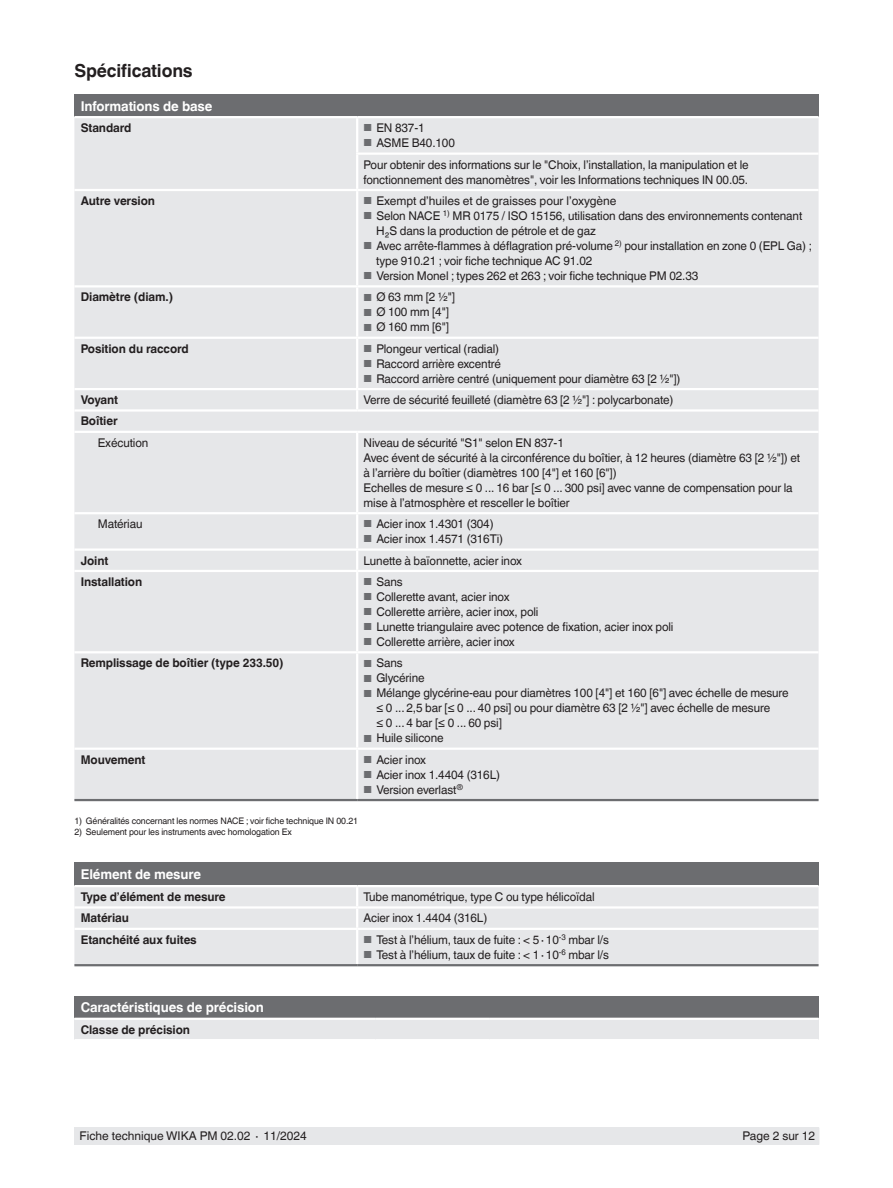
<style>
.page{position:relative;width:893px;height:1188px;background:#fff}
.page>*{position:absolute;margin:0;border:0;box-sizing:border-box;transform-origin:0 0}
.t1{font:700 18px "Helvetica World";letter-spacing:-.01em;color:#231f20}
.t2{font:700 13.5px "Helvetica World";letter-spacing:-.01em;color:#fff}
.t3{font:12px/15px "Helvetica World";letter-spacing:-.01em;color:#231f20}
.t4{font:700 12px "Helvetica World";letter-spacing:-.01em;color:#231f20}
.t5{font:9px "Helvetica World";letter-spacing:-.01em;color:#231f20}
.s1{font-size:10.2px;color:#6c6d70}
</style>
<div class="page">
<div style="left:74px;top:1127px;width:745px;height:18px;background:#e6e7e9"></div>
<div style="left:74px;top:95px;width:745px;height:22px;background:#6c6d70"></div>
<div style="left:74px;top:118px;width:745px;height:681px;background:#e6e7e9"></div>
<hr style="left:74px;top:285px;width:283px;height:3px;background:#fff">
<hr style="left:357px;top:285px;width:462px;height:3px;background:#fff">
<hr style="left:74px;top:799px;width:283px;height:2px;background:#6c6d70">
<hr style="left:357px;top:799px;width:462px;height:2px;background:#6c6d70">
<svg style="left:356px;top:551px;width:2px;height:19px"></svg>
<hr style="left:356px;top:572px;width:2px;height:79px;background:#fff">
<hr style="left:356px;top:653px;width:2px;height:95px;background:#fff">
<hr style="left:356px;top:750px;width:2px;height:49px;background:#fff">
<hr style="left:74px;top:189px;width:283px;height:2px;background:#fff">
<hr style="left:356px;top:191px;width:2px;height:94px;background:#fff">
<hr style="left:357px;top:189px;width:462px;height:2px;background:#fff">
<hr style="left:74px;top:116px;width:283px;height:2px;background:#fff">
<hr style="left:357px;top:116px;width:462px;height:2px;background:#fff">
<hr style="left:356px;top:288px;width:2px;height:49px;background:#fff">
<hr style="left:356px;top:339px;width:2px;height:49px;background:#fff">
<hr style="left:74px;top:388px;width:283px;height:2px;background:#fff">
<hr style="left:357px;top:388px;width:462px;height:2px;background:#fff">
<svg style="left:356px;top:390px;width:2px;height:19px"></svg>
<hr style="left:357px;top:512px;width:462px;height:2px;background:#fff">
<hr style="left:74px;top:548px;width:283px;height:3px;background:#fff">
<hr style="left:357px;top:548px;width:462px;height:3px;background:#fff">
<hr style="left:74px;top:570px;width:283px;height:2px;background:#fff">
<hr style="left:357px;top:570px;width:462px;height:2px;background:#fff">
<hr style="left:74px;top:651px;width:283px;height:2px;background:#fff">
<hr style="left:357px;top:651px;width:462px;height:2px;background:#fff">
<hr style="left:74px;top:748px;width:283px;height:2px;background:#fff">
<hr style="left:357px;top:748px;width:462px;height:2px;background:#fff">
<hr style="left:356px;top:433px;width:2px;height:79px;background:#fff">
<hr style="left:74px;top:512px;width:283px;height:2px;background:#fff">
<hr style="left:356px;top:514px;width:2px;height:34px;background:#fff">
<hr style="left:356px;top:153px;width:463px;height:2px;background:#fff">
<hr style="left:356px;top:118px;width:2px;height:35px;background:#fff">
<hr style="left:356px;top:155px;width:2px;height:34px;background:#fff">
<hr style="left:74px;top:409px;width:283px;height:3px;background:#fff">
<hr style="left:357px;top:409px;width:462px;height:3px;background:#fff">
<hr style="left:74px;top:431px;width:283px;height:2px;background:#fff">
<hr style="left:357px;top:431px;width:462px;height:2px;background:#fff">
<hr style="left:74px;top:337px;width:283px;height:2px;background:#fff">
<hr style="left:357px;top:337px;width:462px;height:2px;background:#fff">
<div style="left:74px;top:863px;width:745px;height:23px;background:#6c6d70"></div>
<div style="left:74px;top:887px;width:745px;height:77px;background:#e6e7e9"></div>
<hr style="left:356px;top:930px;width:2px;height:34px;background:#fff">
<hr style="left:74px;top:906px;width:283px;height:3px;background:#fff">
<hr style="left:357px;top:906px;width:462px;height:3px;background:#fff">
<hr style="left:74px;top:964px;width:283px;height:2px;background:#6c6d70">
<hr style="left:357px;top:964px;width:462px;height:2px;background:#6c6d70">
<svg style="left:356px;top:887px;width:2px;height:41px"></svg>
<hr style="left:74px;top:885px;width:283px;height:2px;background:#fff">
<hr style="left:357px;top:885px;width:462px;height:2px;background:#fff">
<hr style="left:74px;top:928px;width:283px;height:2px;background:#fff">
<hr style="left:357px;top:928px;width:462px;height:2px;background:#fff">
<div style="left:74px;top:996px;width:745px;height:23px;background:#6c6d70"></div>
<div style="left:74px;top:1019px;width:745px;height:21px;background:#e6e7e9"></div>
<hr style="left:74px;top:1039px;width:301px;height:2px;background:#fff">
<hr style="left:375px;top:1039px;width:115px;height:2px;background:#fff">
<hr style="left:490px;top:1039px;width:329px;height:2px;background:#fff">
<hr style="left:74px;top:1018px;width:301px;height:2px;background:#fff">
<hr style="left:375px;top:1018px;width:115px;height:2px;background:#fff">
<hr style="left:490px;top:1018px;width:329px;height:2px;background:#fff">
<h1 class="t1" style="left:74px;top:60px;width:120px">Spécifications</h1>
<p class="t2" style="left:81px;top:98px;width:133px">Informations de base</p>
<p class="t4" style="left:81px;top:121px;width:52px">Standard</p>
<p class="t3" style="left:364px;top:120px;width:63px"><span class="s1">■</span> EN 837-1</p>
<p class="t3" style="left:364px;top:132px;width:387px;line-height:21.5px"><span class="s1">■</span> ASME B40.100<br>Pour obtenir des informations sur le "Choix, l’installation, la manipulation et le</p>
<p class="t3" style="left:364px;top:172px;width:386px">fonctionnement des manomètres", voir les Informations techniques IN 00.05.</p>
<p class="t4" style="left:81px;top:194px;width:76px">Autre version</p>
<p class="t3" style="left:364px;top:193px;width:254px"><span class="s1">■</span> Exempt d’huiles et de graisses pour l’oxygène</p>
<p class="t3" style="left:376px;top:208px;width:427px;text-indent:-13px"><span class="s1">■</span> Selon NACE <sup>1)</sup> MR 0175 / ISO 15156, utilisation dans des environnements contenant<br>H₂S dans la production de pétrole et de gaz</p>
<p class="t3" style="left:376px;top:238px;width:437px;text-indent:-13px"><span class="s1">■</span> Avec arrête-flammes à déflagration pré-volume <sup>2)</sup> pour installation en zone 0 (EPL Ga) ; type 910.21 ; voir fiche technique AC 91.02</p>
<p class="t3" style="left:364px;top:268px;width:336px"><span class="s1">■</span> Version Monel ; types 262 et 263 ; voir fiche technique PM 02.33</p>
<p class="t4" style="left:81px;top:290px;width:94px">Diamètre (diam.)</p>
<p class="t3" style="left:364px;top:290px;width:93px"><span class="s1">■</span> Ø 63 mm [2 ½"]</p>
<p class="t3" style="left:364px;top:305px;width:87px"><span class="s1">■</span> Ø 100 mm [4"]</p>
<p class="t3" style="left:364px;top:320px;width:87px"><span class="s1">■</span> Ø 160 mm [6"]</p>
<p class="t4" style="left:81px;top:342px;width:110px">Position du raccord</p>
<p class="t3" style="left:364px;top:341px;width:137px"><span class="s1">■</span> Plongeur vertical (radial)</p>
<p class="t3" style="left:364px;top:356px;width:139px"><span class="s1">■</span> Raccord arrière excentré</p>
<p class="t3" style="left:364px;top:371px;width:318px"><span class="s1">■</span> Raccord arrière centré (uniquement pour diamètre 63 [2 ½"])</p>
<p class="t4" style="left:81px;top:393px;width:39px">Voyant</p>
<p class="t3" style="left:364px;top:392px;width:311px">Verre de sécurité feuilleté (diamètre 63 [2 ½"] : polycarbonate)</p>
<p class="t4" style="left:81px;top:414px;width:38px">Boîtier</p>
<p class="t3" style="left:98px;top:435px;width:52px">Exécution</p>
<p class="t3" style="left:364px;top:435px;width:438px">Niveau de sécurité "S1" selon EN 837-1<br>Avec évent de sécurité à la circonférence du boîtier, à 12 heures (diamètre 63 [2 ½"]) et à l’arrière du boîtier (diamètres 100 [4"] et 160 [6"])<br>Echelles de mesure ≤ 0 ... 16 bar [≤ 0 ... 300 psi] avec vanne de compensation pour la mise à l’atmosphère et resceller le boîtier</p>
<p class="t3" style="left:98px;top:517px;width:46px">Matériau</p>
<p class="t3" style="left:364px;top:517px;width:132px"><span class="s1">■</span> Acier inox 1.4301 (304)</p>
<p class="t3" style="left:364px;top:532px;width:141px"><span class="s1">■</span> Acier inox 1.4571 (316Ti)</p>
<p class="t4" style="left:81px;top:553px;width:29px">Joint</p>
<p class="t3" style="left:364px;top:553px;width:160px">Lunette à baïonnette, acier inox</p>
<p class="t4" style="left:81px;top:575px;width:63px">Installation</p>
<p class="t3" style="left:364px;top:574px;width:41px"><span class="s1">■</span> Sans</p>
<p class="t3" style="left:364px;top:589px;width:148px"><span class="s1">■</span> Collerette avant, acier inox</p>
<p class="t3" style="left:364px;top:604px;width:176px"><span class="s1">■</span> Collerette arrière, acier inox, poli</p>
<p class="t3" style="left:364px;top:619px;width:311px"><span class="s1">■</span> Lunette triangulaire avec potence de fixation, acier inox poli</p>
<p class="t3" style="left:364px;top:634px;width:153px"><span class="s1">■</span> Collerette arrière, acier inox</p>
<p class="t4" style="left:81px;top:656px;width:204px">Remplissage de boîtier (type 233.50)</p>
<p class="t3" style="left:364px;top:656px;width:41px"><span class="s1">■</span> Sans</p>
<p class="t3" style="left:364px;top:671px;width:63px"><span class="s1">■</span> Glycérine</p>
<p class="t3" style="left:376px;top:686px;width:414px;text-indent:-13px"><span class="s1">■</span> Mélange glycérine-eau pour diamètres 100 [4"] et 160 [6"] avec échelle de mesure ≤ 0 ... 2,5 bar [≤ 0 ... 40 psi] ou pour diamètre 63 [2 ½"] avec échelle de mesure<br>≤ 0 ... 4 bar [≤ 0 ... 60 psi]</p>
<p class="t3" style="left:364px;top:731px;width:82px"><span class="s1">■</span> Huile silicone</p>
<p class="t4" style="left:81px;top:753px;width:66px">Mouvement</p>
<p class="t3" style="left:364px;top:752px;width:64px"><span class="s1">■</span> Acier inox</p>
<p class="t3" style="left:364px;top:767px;width:138px"><span class="s1">■</span> Acier inox 1.4404 (316L)</p>
<p class="t3" style="left:364px;top:782px;width:101px"><span class="s1">■</span> Version everlast<sup>®</sup></p>
<p class="t5" style="left:74px;top:816px;width:285px">1) Généralités concernant les normes NACE ; voir fiche technique IN 00.21</p>
<p class="t5" style="left:74px;top:826px;width:219px">2) Seulement pour les instruments avec homologation Ex</p>
<p class="t2" style="left:81px;top:866px;width:122px">Elément de mesure</p>
<p class="t4" style="left:81px;top:890px;width:146px">Type d’élément de mesure</p>
<p class="t3" style="left:364px;top:889px;width:233px">Tube manométrique, type C ou type hélicoïdal</p>
<p class="t4" style="left:81px;top:911px;width:50px">Matériau</p>
<p class="t3" style="left:364px;top:911px;width:125px">Acier inox 1.4404 (316L)</p>
<p class="t4" style="left:81px;top:933px;width:118px">Etanchéité aux fuites</p>
<p class="t3" style="left:364px;top:932px;width:247px"><span class="s1">■</span> Test à l’hélium, taux de fuite : &lt; 5∙10<sup>-3</sup> mbar l/s</p>
<p class="t3" style="left:364px;top:947px;width:247px"><span class="s1">■</span> Test à l’hélium, taux de fuite : &lt; 1∙10<sup>-6</sup> mbar l/s</p>
<p class="t2" style="left:81px;top:1000px;width:185px">Caractéristiques de précision</p>
<p class="t4" style="left:81px;top:1023px;width:111px">Classe de précision</p>
<p class="t3" style="left:80px;top:1129px;width:229px">Fiche technique WIKA PM 02.02 ∙ 11/2024</p>
<p class="t3" style="left:743px;top:1129px;width:74px">Page 2 sur 12</p>
</div>
